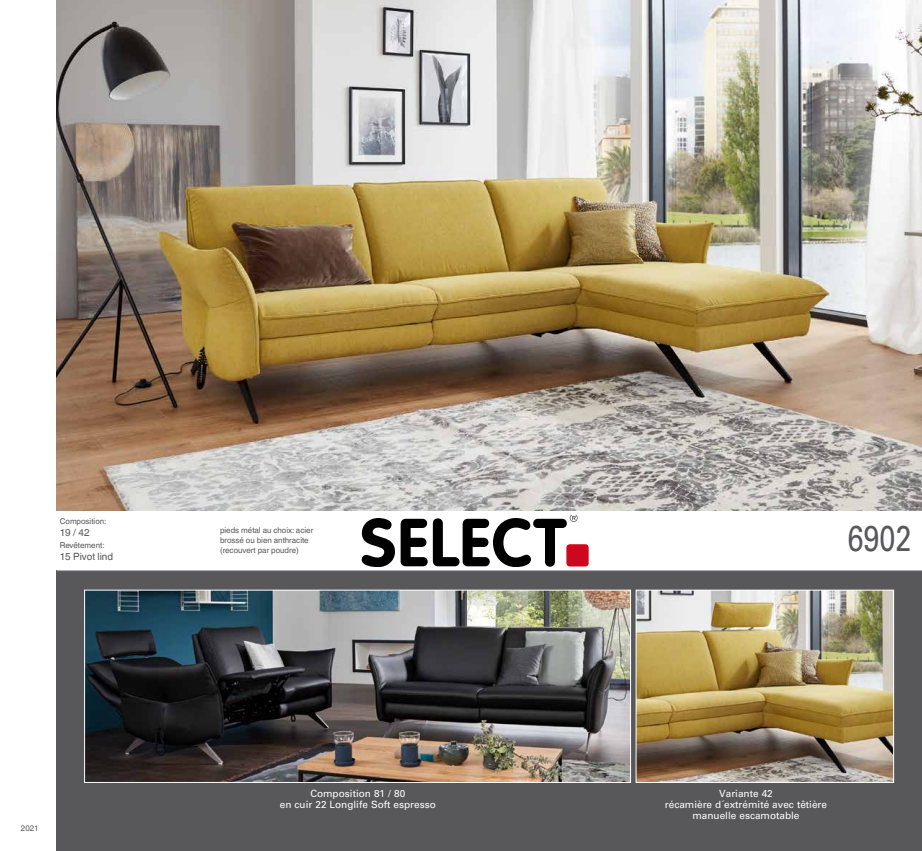
<style>
.page{position:relative;width:922px;height:851px;background:#fff}
.page>*{position:absolute;margin:0;border:0;box-sizing:border-box;transform-origin:0 0}
.t1{font:36px "Univers";color:#58585a;scale:.8 1}
.t2{font:10px/11px "Univers";color:#fff;text-align:center}
.t3{font:10px "Helvetica World";color:#58585a}
.t4{font:8px/9.6px "Helvetica World";color:#58585a}
</style>
<div class="page">
<div style="left:57px;top:570px;width:864px;height:280px;background:#58585a"></div>
<img style="left:57px;top:0;width:864px;height:510px">
<svg style="left:361px;top:515px;width:216px;height:51px"></svg>
<div style="left:566px;top:544px;width:22px;height:22px;background:#cd071e;border-radius:3px"></div>
<hr style="left:57px;top:570px;width:864px;height:1px;background:#b1b3b4">
<img style="left:86px;top:591px;width:543px;height:189px">
<div style="left:84px;top:589px;width:547px;height:193px;border:1px solid #fff"></div>
<img style="left:637px;top:591px;width:254px;height:189px">
<div style="left:635px;top:589px;width:258px;height:193px;border:1px solid #fff"></div>
<p class="t4" style="left:60px;top:516px;width:48px">Composition:</p>
<p class="t3" style="left:60px;top:527px;width:31px">19 / 42</p>
<p class="t4" style="left:60px;top:540px;width:46px">Revêtement:</p>
<p class="t3" style="left:60px;top:551px;width:55px">15 Pivot lind</p>
<p class="t4" style="left:21px;top:823px;width:19px">2021</p>
<p class="t4" style="left:220px;top:526px;width:95px">pieds métal au choix: acier brossé ou bien anthracite (recouvert par poudre)</p>
<h1 class="t1" style="left:847px;top:517px;width:82px">6902</h1>
<p class="t2" style="left:280px;top:788px;width:157px">Composition 81 / 80<br>en cuir 22 Longlife Soft espresso</p>
<p class="t2" style="left:664px;top:788px;width:164px">Variante 42<br>récamière d´extrémité avec têtière manuelle escamotable</p>
</div>
